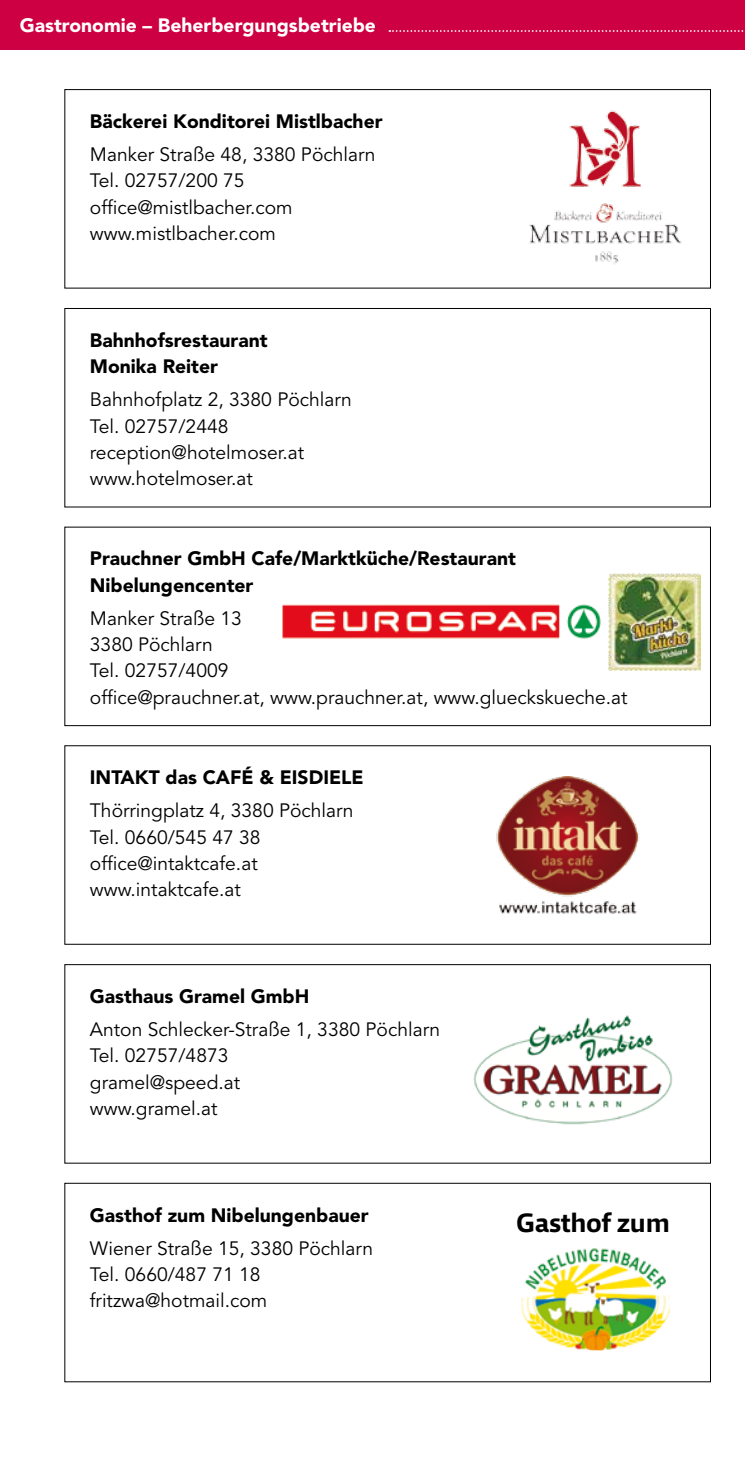
<style>
.page{position:relative;width:745px;height:1474px;background:#fff}
.page>*{position:absolute;margin:0;border:0;box-sizing:border-box;transform-origin:0 0}
.t1{font:700 26.6px "Qubo";letter-spacing:-.01em;color:#000}
.t2{font:19.25px/26.2px "Avenir";color:#000}
.t3{font:900 19.25px/26.2px "Avenir";color:#000}
.t4{font:900 19.25px "Avenir";color:#fff}
</style>
<div class="page">
<div style="left:0;top:0;width:744px;height:50px;background:#cd0044"></div>
<svg style="left:389px;top:30px;width:356px;height:2px"></svg>
<div style="left:64px;top:89px;width:646px;height:199px;border:1px solid #000"></div>
<div style="left:64px;top:308px;width:646px;height:199px;border:1px solid #000"></div>
<div style="left:64px;top:527px;width:646px;height:199px;border:1px solid #000"></div>
<div style="left:64px;top:964px;width:646px;height:199px;border:1px solid #000"></div>
<div style="left:64px;top:1182px;width:646px;height:199px;border:1px solid #000"></div>
<img style="left:529px;top:110px;width:153px;height:154px">
<img style="left:282px;top:604px;width:319px;height:35px">
<img style="left:608px;top:574px;width:91px;height:96px">
<img style="left:496px;top:776px;width:143px;height:138px">
<img style="left:473px;top:1015px;width:200px;height:110px">
<img style="left:521px;top:1248px;width:148px;height:102px">
<p class="t4" style="left:20px;top:14px;width:357px">Gastronomie – Beherbergungsbetriebe</p>
<p class="t3" style="left:90px;top:108px;width:294px">Bäckerei Konditorei Mistlbacher</p>
<p class="t2" style="left:90px;top:142px;width:287px">Manker Straße 48, 3380 Pöchlarn<br>Tel. 02757/200 75 office@mistlbacher.com www.mistlbacher.com</p>
<p class="t3" style="left:90px;top:327px;width:179px">Bahnhofsrestaurant<br>Monika Reiter</p>
<p class="t2" style="left:90px;top:387px;width:263px">Bahnhofplatz 2, 3380 Pöchlarn<br>Tel. 02757/2448 reception@hotelmoser.at www.hotelmoser.at</p>
<p class="t3" style="left:90px;top:545px;width:427px">Prauchner GmbH Cafe/Marktküche/Restaurant<br>Nibelungencenter</p>
<p class="t2" style="left:90px;top:605px;width:539px">Manker Straße 13<br>3380 Pöchlarn<br>Tel. 02757/4009<br>office@prauchner.at, www.prauchner.at, www.glueckskueche.at</p>
<p class="t3" style="left:90px;top:764px;width:275px">INTAKT das CAFÉ &amp; EISDIELE</p>
<p class="t2" style="left:90px;top:798px;width:265px">Thörringplatz 4, 3380 Pöchlarn<br>Tel. 0660/545 47 38 office@intaktcafe.at www.intaktcafe.at</p>
<p class="t3" style="left:90px;top:982px;width:221px">Gasthaus Gramel GmbH</p>
<p class="t2" style="left:90px;top:1017px;width:351px">Anton Schlecker-Straße 1, 3380 Pöchlarn<br>Tel. 02757/4873<br>gramel@speed.at<br>www.gramel.at</p>
<p class="t3" style="left:90px;top:1201px;width:280px">Gasthof zum Nibelungenbauer</p>
<p class="t2" style="left:90px;top:1235px;width:284px">Wiener Straße 15, 3380 Pöchlarn<br>Tel. 0660/487 71 18 fritzwa@hotmail.com</p>
<h1 class="t1" style="left:516px;top:1205px;width:155px">Gasthof zum</h1>
</div>
